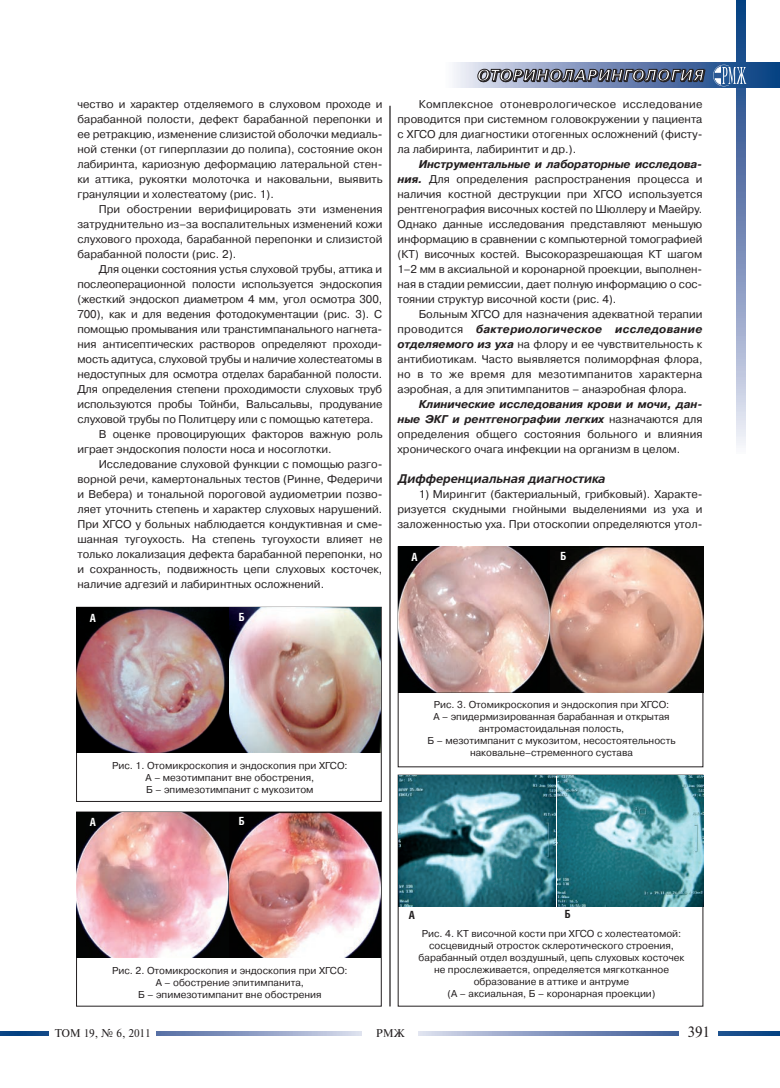
<style>
.page{position:relative;width:780px;height:1088px;background:#fff}
.page>*{position:absolute;margin:0;border:0;box-sizing:border-box;transform-origin:0 0}
.t1{font:italic 700 16.25px "Free Set C";letter-spacing:.06em;color:#fff}
.t2{font:15px "Newton C";color:#231f20}
.t3{font:italic 700 12.5px "Free Set C";color:#231f20}
.t4{font:11.25px/15px "Pragmatica C";color:#231f20;text-align:justify}
.t5{font:11.25px "Newton C";color:#231f20}
.t6{font:700 11.25px "Helios Cond";color:#fff}
.t7{font:700 11.25px "Helios Cond";color:#231f20}
.t8{font:10px/12px "Pragmatica C";color:#231f20;text-align:center}
.s1{font-weight:700;font-style:italic}
</style>
<div class="page">
<svg style="left:736px;top:0;width:9px;height:446px;background:#768eb8"></svg>
<svg style="left:453px;top:63px;width:327px;height:25px;background:#738db7"></svg>
<svg style="left:477px;top:68px;width:228px;height:14px;background:#4b5061"></svg>
<svg style="left:713px;top:65px;width:33px;height:21px"></svg>
<svg style="left:18px;top:1031px;width:344px;height:4px"></svg>
<svg style="left:418px;top:1031px;width:362px;height:4px"></svg>
<div style="left:679px;top:1025px;width:39px;height:17px;background:#fff"></div>
<div style="left:50px;top:1028px;width:106px;height:21px;background:#fff"></div>
<hr style="left:0;top:1031px;width:18px;height:4px;background:#074383">
<hr style="left:389px;top:106px;width:1px;height:900px;background:#231f20">
<img style="left:76px;top:607px;width:305px;height:146px">
<img style="left:76px;top:812px;width:304px;height:145px">
<img style="left:398px;top:547px;width:305px;height:145px">
<img style="left:399px;top:775px;width:156px;height:132px">
<img style="left:557px;top:775px;width:146px;height:132px">
<p class="t4" style="left:77px;top:97px;width:306px">чество и характер отделяемого в слуховом проходе и барабанной полости, дефект барабанной перепонки и ее ретракцию, изменение слизистой оболочки медиаль&shy;ной стенки (от гиперплазии до полипа), состояние окон лабиринта, кариозную деформацию латеральной стен&shy;ки аттика, рукоятки молоточка и наковальни, выявить грануляции и холестеатому (рис. 1).</p>
<p class="t4" style="left:77px;top:202px;width:306px;text-indent:21px">При обострении верифицировать эти изменения затруднительно из–за воспалительных изменений кожи слухового прохода, барабанной перепонки и слизистой барабанной полости (рис. 2).</p>
<p class="t4" style="left:99px;top:262px;width:285px">Для оценки состояния устья слуховой трубы, аттика и</p>
<p class="t4" style="left:77px;top:277px;width:306px">послеоперационной полости используется эндоскопия</p>
<p class="t4" style="left:77px;top:292px;width:306px">(жесткий эндоскоп диаметром 4 мм, угол осмотра 300,</p>
<p class="t4" style="left:77px;top:307px;width:306px">700), как и для ведения фотодокументации (рис. 3). С</p>
<p class="t4" style="left:77px;top:322px;width:306px">помощью промывания или транстимпанального нагнета-</p>
<p class="t4" style="left:77px;top:337px;width:306px">ния антисептических растворов определяют проходи-</p>
<p class="t4" style="left:77px;top:352px;width:306px">мость адитуса, слуховой трубы и наличие холестеатомы в</p>
<p class="t4" style="left:77px;top:367px;width:306px">недоступных для осмотра отделах барабанной полости.</p>
<p class="t4" style="left:77px;top:382px;width:306px">Для определения степени проходимости слуховых труб</p>
<p class="t4" style="left:77px;top:397px;width:306px">используются пробы Тойнби, Вальсаль вы, продувание</p>
<p class="t4" style="left:77px;top:412px;width:297px">слуховой трубы по Политцеру или с помощью катетера.</p>
<p class="t4" style="left:99px;top:427px;width:285px">В оценке провоцирующих факторов важную роль</p>
<p class="t4" style="left:77px;top:442px;width:256px">играет эндоскопия полости носа и носоглотки.</p>
<p class="t4" style="left:99px;top:457px;width:285px">Исследование слуховой функции с помощью разго-</p>
<p class="t4" style="left:77px;top:472px;width:306px">ворной речи, камертональных тестов (Ринне, Федеричи</p>
<p class="t4" style="left:77px;top:487px;width:306px">и Вебера) и тональной пороговой аудиометрии позво-</p>
<p class="t4" style="left:77px;top:502px;width:306px">ляет уточнить степень и характер слуховых нарушений.</p>
<p class="t4" style="left:77px;top:517px;width:306px">При ХГСО у больных наблюдается кондуктивная и сме-</p>
<p class="t4" style="left:77px;top:532px;width:306px">шанная тугоухость. На степень тугоухости влияет не</p>
<p class="t4" style="left:77px;top:547px;width:306px">только локализация дефекта барабанной перепонки, но</p>
<p class="t4" style="left:77px;top:562px;width:306px">и сохранность, подвижность цепи слуховых косточек,</p>
<p class="t4" style="left:77px;top:577px;width:248px">наличие адгезий и лабиринтных осложнений.</p>
<p class="t6" style="left:90px;top:613px;width:8px">A</p>
<p class="t6" style="left:239px;top:613px;width:7px">Б</p>
<h1 class="t1" style="left:476px;top:69px;width:228px">ОТОРИНОЛАРИНГОЛОГИЯ</h1>
<p class="t4" style="left:397px;top:97px;width:306px;text-indent:21px">Комплексное отоневрологическое исследование проводится при системном головокружении у пациента с ХГСО для диагностики отогенных осложнений (фисту&shy;ла лабиринта, лабиринтит и др.).</p>
<p class="t4" style="left:397px;top:157px;width:306px;text-indent:21px"><span class="s1">Инструментальные и лабораторные исследова&shy;ния.</span> Для определения распространения процесса и наличия костной деструкции при ХГСО используется рентгенография височных костей по Шюллеру и Маейру.<br>Однако данные исследования представляют меньшую информацию в сравнении с компьютерной томографией (КТ) височных костей. Высоко разре шающая КТ шагом 1–2 мм в аксиальной и коронарной проекции, выполнен&shy;ная в стадии ремиссии, дает полную информацию о сос - тоя нии структур височной кости (рис. 4).</p>
<p class="t4" style="left:397px;top:307px;width:306px;text-indent:21px">Больным ХГСО для назначения адекватной терапии проводится <span class="s1">бактериологическое исследование отделяемого из уха</span> на флору и ее чувствительность к антибиотикам. Часто выявляется полиморфная флора, но в то же время для мезотимпанитов характерна аэроб ная, а для эпитимпанитов – анаэробная флора.</p>
<p class="t4" style="left:397px;top:397px;width:306px;text-indent:21px"><span class="s1">Клинические исследования крови и мочи, дан&shy;ные ЭКГ и рентгенографии легких</span> назначаются для определения общего состояния больного и влияния хронического очага инфекции на организм в целом.</p>
<p class="t3" style="left:397px;top:473px;width:209px">Дифференциальная диагностика</p>
<p class="t4" style="left:397px;top:487px;width:306px;text-indent:21px">1) Мирингит (бактериальный, грибковый). Характе - ри зуется скудными гнойными выделениями из уха и заложенностью уха. При отоскопии определяются утол-</p>
<p class="t6" style="left:411px;top:553px;width:8px">A</p>
<p class="t6" style="left:560px;top:552px;width:7px">Б</p>
<p class="t8" style="left:112px;top:760px;width:237px">Рис. 1. Отомикроскопия и эндоскопия при ХГСО:<br>А – мезотимпанит вне обострения,<br>Б – эпимезотимпанит с мукозитом</p>
<p class="t6" style="left:90px;top:818px;width:8px">A</p>
<p class="t6" style="left:239px;top:817px;width:7px">Б</p>
<p class="t8" style="left:427px;top:700px;width:249px">Рис. 3. Отомикроскопия и эндоскопия при ХГСО:<br>А – эпидермизированная барабанная и открытая антромастоидальная полость,<br>Б – мезотимпанит с мукозитом, несостоятельность наковальне–стременного сустава</p>
<p class="t8" style="left:112px;top:965px;width:237px">Рис. 2. Отомикроскопия и эндоскопия при ХГСО:<br>А – обострение эпитимпанита,<br>Б – эпимезотимпанит вне обострения</p>
<p class="t7" style="left:408px;top:911px;width:8px">A</p>
<p class="t7" style="left:565px;top:909px;width:7px">Б</p>
<p class="t8" style="left:418px;top:928px;width:267px">Рис. 4. КТ височной кости при ХГСО с холестеатомой: сосцевидный отросток склеротического строения, барабанный отдел воздушный, цепь слуховых косточек не прослеживается, определяется мягкотканное образование в аттике и антруме<br>(А – аксиальная, Б – коронарная проекции)</p>
<p class="t5" style="left:55px;top:1029px;width:97px">ТОМ 19, № 6, 2011</p>
<p class="t5" style="left:376px;top:1029px;width:30px">РМЖ</p>
<h2 class="t2" style="left:687px;top:1026px;width:24px">391</h2>
</div>
